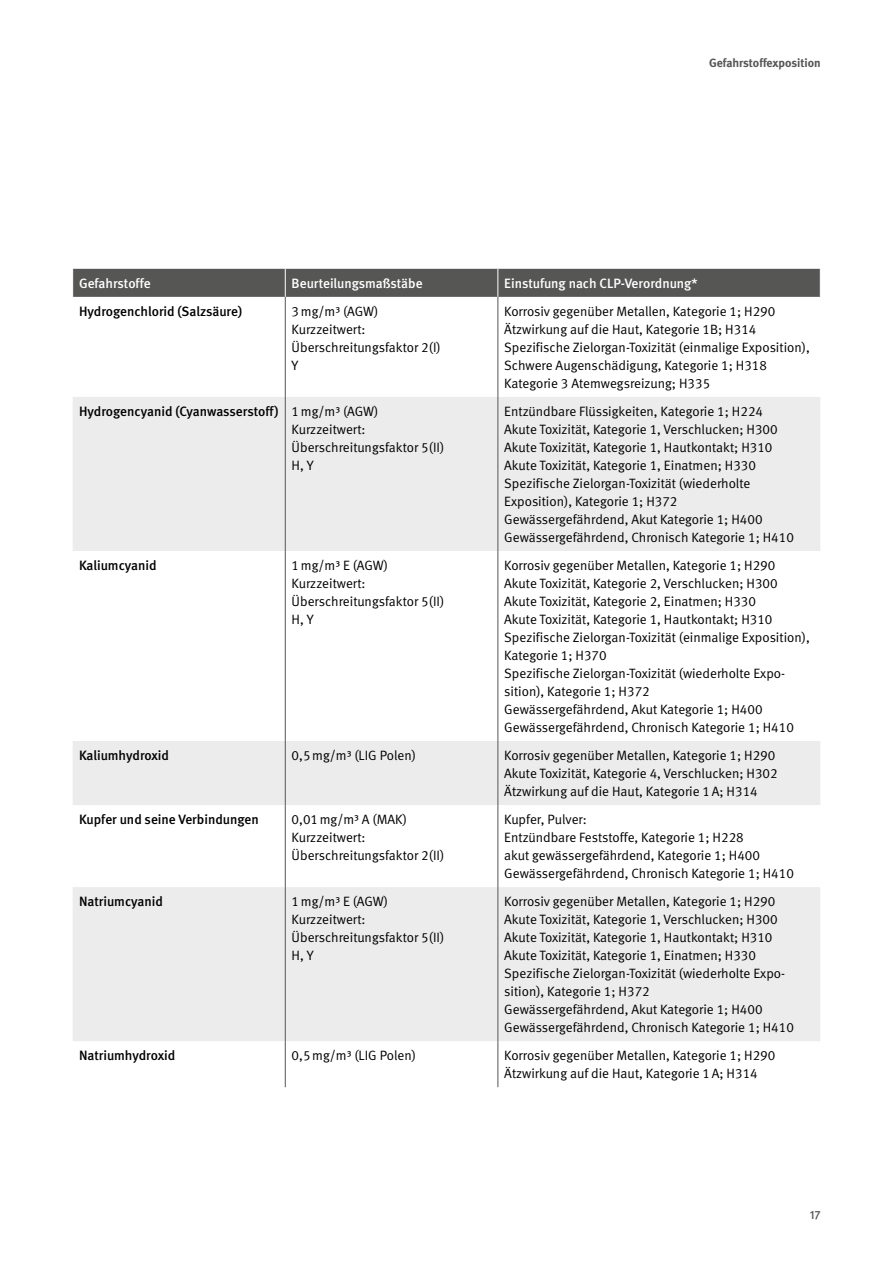
<style>
.page{position:relative;width:893px;height:1263px;background:#fff}
.page>*{position:absolute;margin:0;border:0;box-sizing:border-box;transform-origin:0 0}
.Tabellen_und_Graphen_TI{font:13.5px/18px "DGUV Meta";color:#000}
.Tabellen_und_Graphen_TI-2{font:500 13.5px "DGUV Meta";color:#000}
.t1{font:500 13.5px "DGUV Meta";color:#fff}
.t2{font:700 12px "DGUV Meta";letter-spacing:-.005em;color:#565655}
.t3{font:500 12px "DGUV Meta";color:#565655}
</style>
<div class="page">
<svg style="left:73px;top:397px;width:747px;height:644px;fill:#ececec"></svg>
<hr style="left:285px;top:297px;width:1px;height:100px;background:#565655">
<hr style="left:285px;top:397px;width:1px;height:154px;background:#565655">
<hr style="left:285px;top:551px;width:1px;height:190px;background:#565655">
<hr style="left:285px;top:741px;width:1px;height:64px;background:#565655">
<hr style="left:285px;top:805px;width:1px;height:82px;background:#565655">
<hr style="left:285px;top:887px;width:1px;height:154px;background:#565655">
<hr style="left:285px;top:1041px;width:1px;height:46px;background:#565655">
<hr style="left:497px;top:297px;width:1px;height:100px;background:#565655">
<hr style="left:497px;top:397px;width:1px;height:154px;background:#565655">
<hr style="left:497px;top:551px;width:1px;height:190px;background:#565655">
<hr style="left:497px;top:741px;width:1px;height:64px;background:#565655">
<hr style="left:497px;top:805px;width:1px;height:82px;background:#565655">
<hr style="left:497px;top:887px;width:1px;height:154px;background:#565655">
<hr style="left:497px;top:1041px;width:1px;height:46px;background:#565655">
<div style="left:72px;top:269px;width:749px;height:28px;background:#565655"></div>
<p class="t2" style="left:709px;top:56px;width:113px">Gefahrstoffexposition</p>
<p class="t1" style="left:79px;top:275px;width:73px">Gefahrstoffe</p>
<p class="t1" style="left:292px;top:275px;width:132px">Beurteilungsmaßstäbe</p>
<p class="t1" style="left:504px;top:275px;width:195px">Einstufung nach CLP-Verordnung*</p>
<p class="Tabellen_und_Graphen_TI-2" style="left:79px;top:303px;width:165px">Hydrogenchlorid (Salzsäure)</p>
<p class="Tabellen_und_Graphen_TI" style="left:292px;top:302px;width:151px">3mg/m³ (AGW)<br>Kurzzeitwert:<br>Überschreitungsfaktor 2(I)<br>Y</p>
<p class="Tabellen_und_Graphen_TI" style="left:504px;top:302px;width:307px">Korrosiv gegenüber Metallen, Kategorie 1; H290<br>Ätzwirkung auf die Haut, Kategorie 1B; H314<br>Spezifische Zielorgan-Toxizität (einmalige Exposition), Schwere Augenschädigung, Kategorie 1; H318<br>Kategorie 3 Atemwegsreizung; H335</p>
<p class="Tabellen_und_Graphen_TI-2" style="left:79px;top:403px;width:201px">Hydrogencyanid (Cyanwasserstoff)</p>
<p class="Tabellen_und_Graphen_TI" style="left:292px;top:402px;width:154px">1mg/m³ (AGW)<br>Kurzzeitwert:<br>Überschreitungsfaktor 5(II)<br>H, Y</p>
<p class="Tabellen_und_Graphen_TI" style="left:504px;top:402px;width:291px">Entzündbare Flüssigkeiten, Kategorie 1; H224<br>Akute Toxizität, Kategorie 1, Verschlucken; H300<br>Akute Toxizität, Kategorie 1, Hautkontakt; H310<br>Akute Toxizität, Kategorie 1, Einatmen; H330<br>Spezifische Zielorgan-Toxizität (wiederholte Exposition), Kategorie 1; H372<br>Gewässergefährdend, Akut Kategorie 1; H400<br>Gewässergefährdend, Chronisch Kategorie 1; H410</p>
<p class="Tabellen_und_Graphen_TI-2" style="left:79px;top:557px;width:79px">Kaliumcyanid</p>
<p class="Tabellen_und_Graphen_TI" style="left:292px;top:556px;width:154px">1mg/m³ E (AGW)<br>Kurzzeitwert:<br>Überschreitungsfaktor 5(II)<br>H, Y</p>
<p class="Tabellen_und_Graphen_TI" style="left:504px;top:556px;width:307px">Korrosiv gegenüber Metallen, Kategorie 1; H290<br>Akute Toxizität, Kategorie 2, Verschlucken; H300<br>Akute Toxizität, Kategorie 2, Einatmen; H330<br>Akute Toxizität, Kategorie 1, Hautkontakt; H310<br>Spezifische Zielorgan-Toxizität (einmalige Exposition), Kategorie 1; H370<br>Spezifische Zielorgan-Toxizität (wiederholte Expo&shy;sition), Kategorie 1; H372<br>Gewässergefährdend, Akut Kategorie 1; H400<br>Gewässergefährdend, Chronisch Kategorie 1; H410</p>
<p class="Tabellen_und_Graphen_TI-2" style="left:79px;top:747px;width:91px">Kaliumhydroxid</p>
<p class="Tabellen_und_Graphen_TI" style="left:292px;top:746px;width:126px">0,5mg/m³ (LIG Polen)</p>
<p class="Tabellen_und_Graphen_TI" style="left:504px;top:746px;width:275px">Korrosiv gegenüber Metallen, Kategorie 1; H290<br>Akute Toxizität, Kategorie 4, Verschlucken; H302<br>Ätzwirkung auf die Haut, Kategorie 1A; H314</p>
<p class="Tabellen_und_Graphen_TI-2" style="left:79px;top:811px;width:181px">Kupfer und seine Verbindungen</p>
<p class="Tabellen_und_Graphen_TI" style="left:292px;top:810px;width:154px">0,01mg/m³ A (MAK)<br>Kurzzeitwert:<br>Überschreitungsfaktor 2(II)</p>
<p class="Tabellen_und_Graphen_TI" style="left:504px;top:810px;width:291px">Kupfer, Pulver:<br>Entzündbare Feststoffe, Kategorie 1; H228<br>akut gewässergefährdend, Kategorie 1; H400<br>Gewässergefährdend, Chronisch Kategorie 1; H410</p>
<p class="Tabellen_und_Graphen_TI-2" style="left:79px;top:893px;width:86px">Natriumcyanid</p>
<p class="Tabellen_und_Graphen_TI" style="left:292px;top:892px;width:154px">1mg/m³ E (AGW)<br>Kurzzeitwert:<br>Überschreitungsfaktor 5(II)<br>H, Y</p>
<p class="Tabellen_und_Graphen_TI" style="left:504px;top:892px;width:291px">Korrosiv gegenüber Metallen, Kategorie 1; H290<br>Akute Toxizität, Kategorie 1, Verschlucken; H300<br>Akute Toxizität, Kategorie 1, Hautkontakt; H310<br>Akute Toxizität, Kategorie 1, Einatmen; H330<br>Spezifische Zielorgan-Toxizität (wiederholte Expo&shy;sition), Kategorie 1; H372<br>Gewässergefährdend, Akut Kategorie 1; H400<br>Gewässergefährdend, Chronisch Kategorie 1; H410</p>
<p class="Tabellen_und_Graphen_TI-2" style="left:79px;top:1047px;width:98px">Natriumhydroxid</p>
<p class="Tabellen_und_Graphen_TI" style="left:292px;top:1046px;width:126px">0,5mg/m³ (LIG Polen)</p>
<p class="Tabellen_und_Graphen_TI" style="left:504px;top:1046px;width:273px">Korrosiv gegenüber Metallen, Kategorie 1; H290<br>Ätzwirkung auf die Haut, Kategorie 1A; H314</p>
<p class="t3" style="left:810px;top:1208px;width:12px">17</p>
</div>
